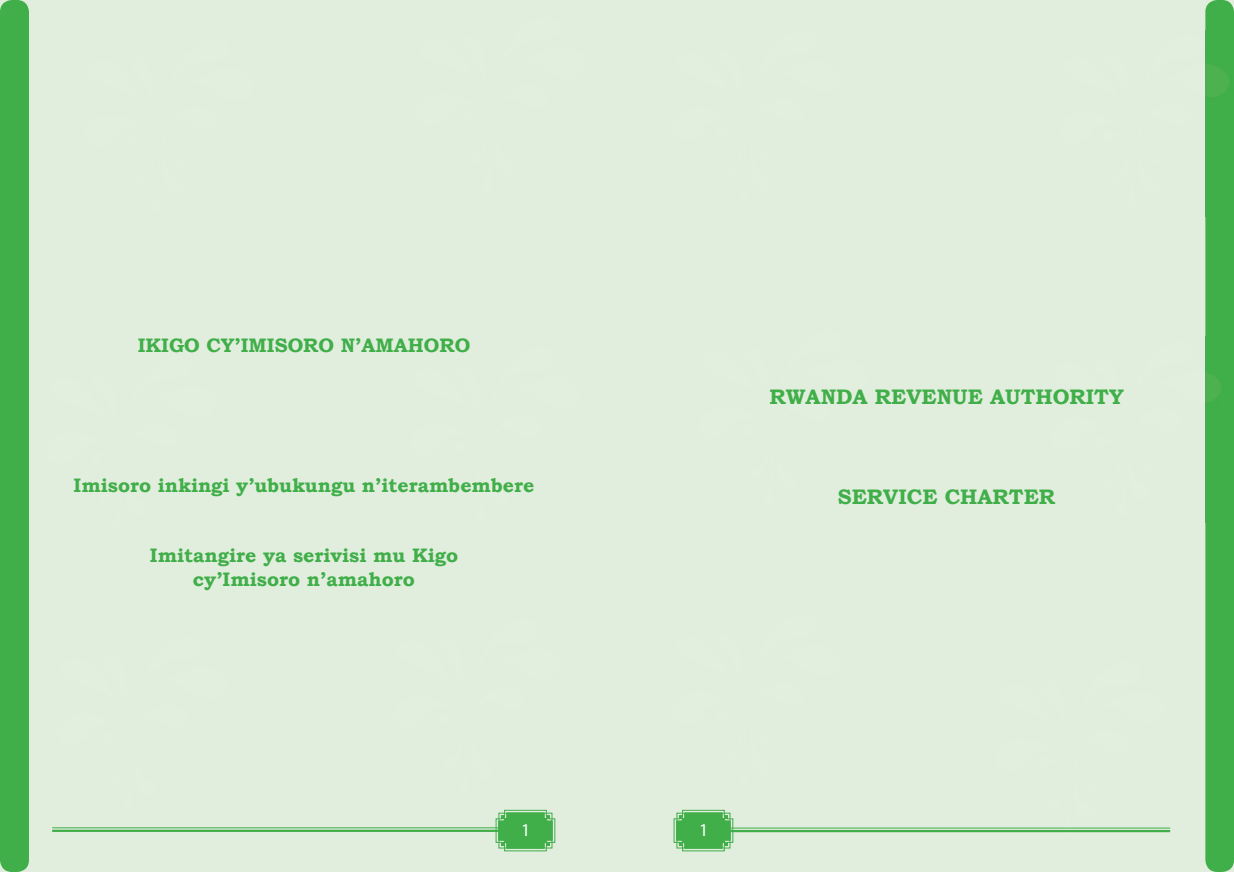
<style>
.page{position:relative;width:1234px;height:872px;background:#fff}
.page>*{position:absolute;margin:0;border:0;box-sizing:border-box;transform-origin:0 0}
.t1{font:700 21px "Bookman Old Style";color:#40ae49}
.t2{font:700 19.5px/23.4px "Bookman Old Style";color:#40ae49;text-align:center}
.t3{font:18px "Myriad Pro";color:#fff}
</style>
<div class="page">
<div style="left:617px;top:0;width:616px;height:872px;background:#e1eedd"></div>
<div style="left:1204px;top:0;width:29px;height:872px;background:#40ae49;border-radius:12px"></div>
<img style="left:1204px;top:336px;width:17px;height:186px">
<img style="left:1204px;top:30px;width:25px;height:186px">
<svg style="left:673px;top:809px;width:60px;height:43px;background:#61bb67"></svg>
<hr style="left:724px;top:827px;width:445px;height:1px;background:#40ae49">
<hr style="left:724px;top:830px;width:445px;height:2px;background:#40ae49">
<div style="left:0;top:0;width:617px;height:872px;background:#e1eedd"></div>
<div style="left:0;top:0;width:29px;height:872px;background:#40ae49;border-radius:12px"></div>
<svg style="left:495px;top:809px;width:60px;height:43px;background:#61bb67"></svg>
<hr style="left:52px;top:827px;width:446px;height:1px;background:#40ae49">
<hr style="left:52px;top:829px;width:446px;height:3px;background:#40ae49">
<p class="t2" style="left:138px;top:333px;width:334px">IKIGO CY’IMISORO N’AMAHORO</p>
<p class="t2" style="left:73px;top:473px;width:462px">Imisoro inkingi y’ubukungu n’iterambembere</p>
<p class="t2" style="left:150px;top:544px;width:310px">Imitangire ya serivisi mu Kigo cy’Imisoro n’amahoro</p>
<p class="t3" style="left:521px;top:819px;width:11px">1</p>
<p class="t1" style="left:769px;top:384px;width:356px">RWANDA REVENUE AUTHORITY</p>
<p class="t1" style="left:837px;top:484px;width:219px">SERVICE CHARTER</p>
<p class="t3" style="left:699px;top:819px;width:11px">1</p>
</div>
